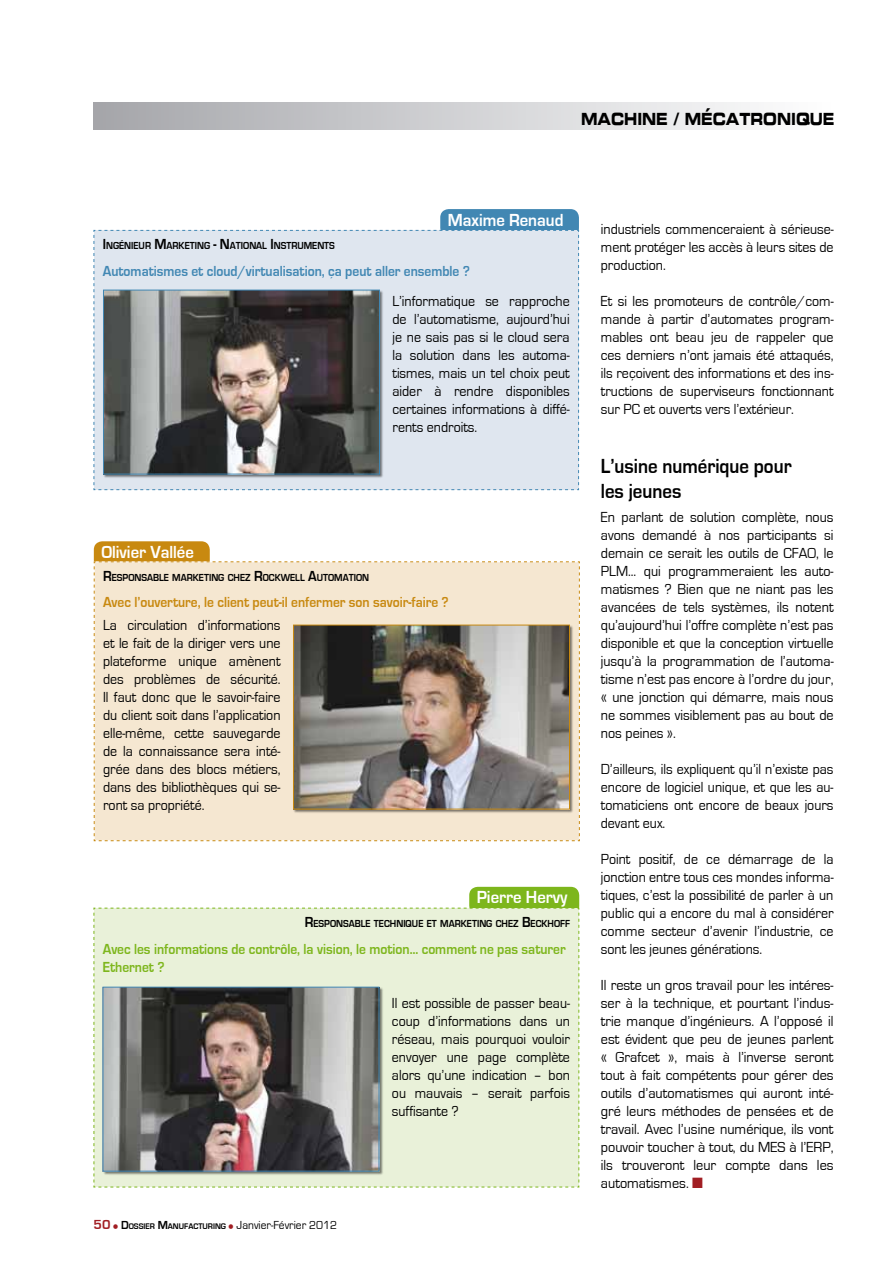
<style>
.page{position:relative;width:893px;height:1263px;background:#fff}
.page>*{position:absolute;margin:0;border:0;box-sizing:border-box;transform-origin:0 0}
.t1{font:700 21px/25.2px "Eurostile";color:#000;scale:.9 1}
.t2{font:700 18px "Eurostile";color:#fff;scale:.93 1}
.t3{font:16.5px "Eurostile Bold Extended Two";color:#000;scale:.75 1}
.t4{font:15px/18px "Eurostile";color:#000;text-align:justify;scale:.93 1}
.t5{font:15px/18px "Eurostile";color:#000;text-align:justify;scale:.94 1}
.t6{font:15px/18px "Eurostile";color:#000;text-align:justify;scale:.95 1}
.t7{font:700 15px/18px "Eurostile";color:#7db61c;scale:.9 1}
.t8{font:700 15px "Eurostile";color:#4187b3;scale:.9 1}
.t9{font:700 15px "Eurostile";color:#c88910;scale:.9 1}
.t10{font:12px "Eurostile";color:#000;scale:.95 1}
.t11{font:700 10.5px "Eurostile";color:#000;scale:.9 1}
.s1{font-size:15px}
.s2{font-weight:700;font-size:13.5px;color:#a11e23}
.s3{font-size:16.5px;color:#a11e23}
.s4{font-weight:700}
.s5{font-weight:700;font-size:8.4px}
.s6{color:#a11e23}
</style>
<div class="page">
<div style="left:94px;top:102px;width:739px;height:28px;background:linear-gradient(to right,#a5a6aa,#fff)"></div>
<div style="left:94px;top:541px;width:116px;height:28px;background:#c88910;border-radius:9px"></div>
<div style="left:440px;top:209px;width:139px;height:27px;background:#4187b3;border-radius:9px"></div>
<div style="left:93px;top:230px;width:486px;height:260px;background:#dfe6ef"></div>
<div style="left:93px;top:561px;width:487px;height:280px;background:#f5e7d1"></div>
<div style="left:293px;top:625px;width:281px;height:188px;background:#000;opacity:.5"></div>
<img style="left:295px;top:627px;width:273px;height:180px">
<div style="left:293px;top:625px;width:277px;height:184px;border:1px solid #c88910"></div>
<div style="left:103px;top:290px;width:281px;height:188px;background:#000;opacity:.5"></div>
<img style="left:105px;top:292px;width:273px;height:180px">
<div style="left:103px;top:290px;width:277px;height:184px;border:1px solid #4187b3"></div>
<div style="left:469px;top:887px;width:110px;height:27px;background:#7db61c;border-radius:9px"></div>
<div style="left:93px;top:907px;width:487px;height:281px;background:#e9f1d9"></div>
<div style="left:103px;top:987px;width:280px;height:188px;background:#000;opacity:.5"></div>
<img style="left:105px;top:989px;width:272px;height:180px">
<div style="left:103px;top:987px;width:276px;height:184px;border:1px solid #4187b3"></div>
<p class="t3" style="left:581px;top:107px;width:339px">MAC HINE / MÉCATRONIQUE</p>
<p class="t2" style="left:448px;top:210px;width:126px">Maxime Renaud</p>
<p class="t11" style="left:103px;top:240px;width:259px"><span class="s1">I</span> NGÉNIEUR <span class="s1">M</span>ARKETING <span class="s1">- N</span>ATIONAL <span class="s1">I</span> NSTRUMENTS</p>
<p class="t8" style="left:103px;top:263px;width:409px">Automatismes et cloud/virtualisation, ça peut aller ensemble ?</p>
<p class="t4" style="left:392px;top:292px;width:192px">L’informatique se rapproche de l’automatisme, aujourd’hui je ne sais pas si le cloud sera la solution dans les automa&shy;tismes, mais un tel choix peut aider à rendre disponibles certaines informations à diffé&shy;rents endroits.</p>
<p class="t2" style="left:101px;top:542px;width:101px">Olivier Vallée</p>
<p class="t11" style="left:103px;top:571px;width:297px"><span class="s1">R</span>ESPONSABLE MARKETING CHEZ <span class="s1">R</span>OCKWELL <span class="s1">A</span>UTOMATION</p>
<p class="t9" style="left:103px;top:594px;width:386px">Avec l’ouverture, le client peut-il enfermer son savoir-faire ?</p>
<p class="t4" style="left:103px;top:616px;width:192px">La circulation d’informations et le fait de la diriger vers une plateforme unique amènent des problèmes de sécurité.<br>Il faut donc que le savoir-faire du client soit dans l’application elle-même, cette sauvegarde de la connaissance sera inté&shy;grée dans des blocs métiers, dans des bibliothèques qui se&shy;ront sa propriété.</p>
<p class="t2" style="left:477px;top:887px;width:99px">Pierre Hervy</p>
<p class="t11" style="left:305px;top:918px;width:296px"><span class="s1">R</span>ESPONSABLE TECHNIQUE ET MARKETING CHEZ <span class="s1">B</span>ECKHOFF</p>
<p class="t7" style="left:103px;top:940px;width:516px">Avec les informations de contrôle, la vision, le motion… comment ne pas saturer<br>Ethernet ?</p>
<p class="t4" style="left:392px;top:994px;width:193px">Il est possible de passer beau&shy;coup d’informations dans un réseau, mais pourquoi vouloir envoyer une page complète alors qu’une indication – bon ou mauvais – serait parfois suffisante ?</p>
<p class="t10" style="left:94px;top:1218px;width:258px"><span class="s2">50</span> <span class="s3">•</span> <span class="s4">D</span><span class="s5">OSSIER</span> <span class="s4">M</span><span class="s5">ANUFACTURING</span> <span class="s3">•</span> Janvier-Février 2012</p>
<p class="t4" style="left:601px;top:220px;width:252px">industriels commenceraient à sérieuse&shy;ment protéger les accès à leurs sites de production.</p>
<p class="t4" style="left:601px;top:292px;width:252px">Et si les promoteurs de contrôle/com&shy;mande à partir d’automates program&shy;mables ont beau jeu de rappeler que ces derniers n’ont jamais été attaqués, ils reçoivent des informations et des ins&shy;tructions de superviseurs fonctionnant sur PC et ouverts vers l’extérieur.</p>
<h1 class="t1" style="left:601px;top:454px;width:213px">L’usine numérique pour les jeunes</h1>
<p class="t5" style="left:601px;top:508px;width:249px">En parlant de solution complète, nous avons demandé à nos participants si demain ce serait les outils de CFAO, le PLM... qui programmeraient les auto&shy;matismes ? Bien que ne niant pas les avancées de tels systèmes, ils notent qu’aujourd’hui l’offre complète n’est pas disponible et que la conception virtuelle jusqu’à la programmation de l’automa&shy;tisme n’est pas encore à l’ordre du jour, « une jonction qui démarre, mais nous ne sommes visiblement pas au bout de nos peines ».</p>
<p class="t4" style="left:601px;top:760px;width:252px">D’ailleurs, ils expliquent qu’il n’existe pas encore de logiciel unique, et que les au&shy;tomaticiens ont encore de beaux jours devant eux.</p>
<p class="t4" style="left:601px;top:850px;width:252px">Point positif, de ce démarrage de la jonction entre tous ces mondes informa&shy;tiques, c’est la possibilité de parler à un public qui a encore du mal à considérer comme secteur d’avenir l’industrie, ce sont les jeunes générations.</p>
<p class="t6" style="left:601px;top:976px;width:246px">Il reste un gros travail pour les intéres&shy;ser à la technique, et pourtant l’indus&shy;trie manque d’ingénieurs. A l’opposé il est évident que peu de jeunes parlent « Grafcet », mais à l’inverse seront tout à fait compétents pour gérer des outils d’automatismes qui auront inté&shy;gré leurs méthodes de pensées et de travail. Avec l’usine numérique, ils vont pouvoir toucher à tout, du MES à l’ERP, ils trouveront leur compte dans les automatismes. <span class="s6">■</span></p>
</div>
